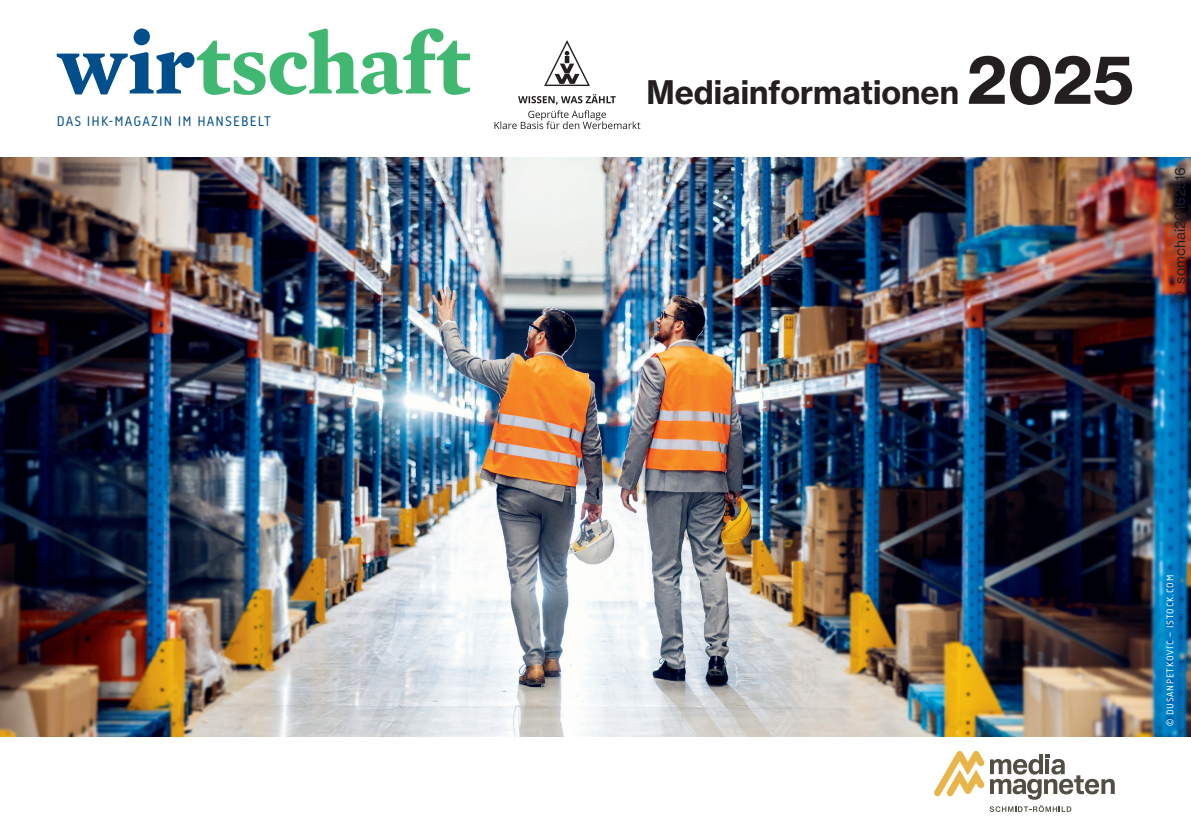
<style>
.page{position:relative;width:1191px;height:840px;background:#fff}
.page>*{position:absolute;margin:0;border:0;box-sizing:border-box;transform-origin:0 0}
.t1{font:32px "N Haas Grotesk TX Pro 75 Bd";color:#231f20}
.t2{font:14.4px "Korb";letter-spacing:.08em;color:#004f8c}
.t3{font:14px "N Haas Grotesk TX Pro 55 Rg";color:#231f20}
.t4{font:10px "Korb";letter-spacing:.08em;color:#fff}
.s1{font-size:66px}
</style>
<div class="page">
<img style="left:0;top:157px;width:1191px;height:580px">
<svg style="left:934px;top:751px;width:180px;height:60px"></svg>
<svg style="left:57px;top:28px;width:413px;height:67px"></svg>
<svg style="left:494px;top:40px;width:146px;height:89px"></svg>
<p class="t2" style="left:57px;top:113px;width:216px">DAS IHK-MAGAZIN IM HANSEBELT</p>
<h1 class="t1" style="left:646px;top:72px;width:489px">Mediainformationen <span class="s1">2025</span></h1>
<p class="t3" style="left:1171px;top:303px;width:138px;rotate:-90deg">© somchai20162516</p>
<p class="t4" style="left:1164px;top:726px;width:153px;rotate:-90deg">© DUSANPETKOVIC – ISTOCK.COM</p>
</div>
